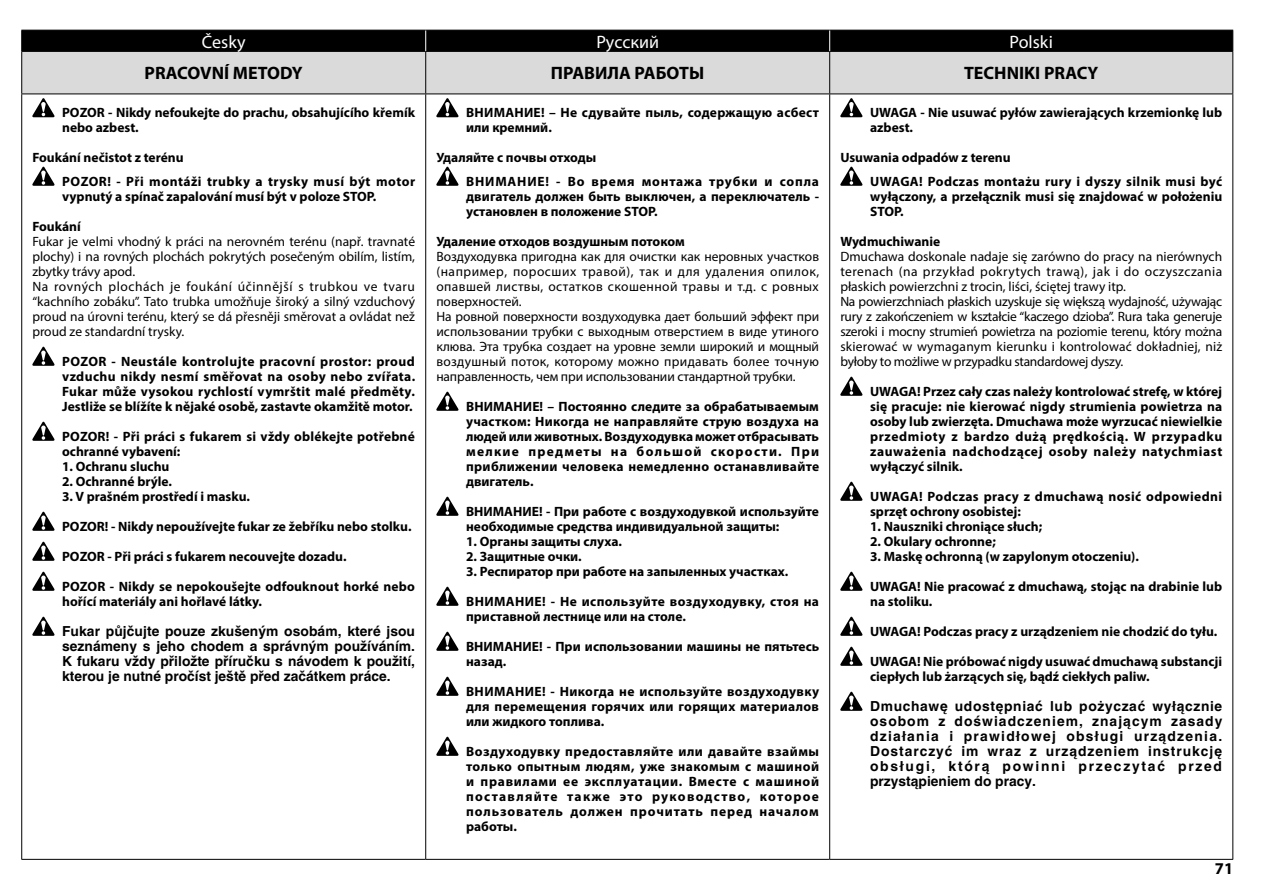
<style>
.page{position:relative;width:1263px;height:893px;background:#fff}
.page>*{position:absolute;margin:0;border:0;box-sizing:border-box;transform-origin:0 0}
.t1{font:700 18px "Myriad Pro";color:#000}
.t2{font:18px "Myriad Pro";color:#fff}
.t3{font:700 16.5px "Myriad Pro";color:#000}
.t4{font:700 13.5px/15px "Myriad Pro";color:#000}
.t5{font:13.5px/15px "Myriad Pro";color:#000}
.t6{font:700 13.5px/15px "H Central";color:#000;text-align:justify}
.t7{font:700 13.5px/23.5px "Myriad Pro";letter-spacing:.03em;color:#000}
.t8{font:700 13.5px/15px "Myriad Pro";letter-spacing:.02em;color:#000}
.t9{font:700 13.5px/23.5px "Myriad Pro";letter-spacing:.035em;color:#000}
.t10{font:700 13.5px/23.5px "Myriad Pro";letter-spacing:.055em;color:#000}
</style>
<div class="page">
<div style="left:22px;top:52px;width:1210px;height:42px;background:#dadada"></div>
<hr style="left:21px;top:51px;width:405px;height:1px;background:#000">
<hr style="left:21px;top:52px;width:1px;height:42px;background:#000">
<hr style="left:426px;top:51px;width:404px;height:1px;background:#000">
<hr style="left:425px;top:52px;width:1px;height:42px;background:#000">
<hr style="left:830px;top:51px;width:403px;height:1px;background:#000">
<hr style="left:829px;top:52px;width:1px;height:42px;background:#000">
<hr style="left:1232px;top:52px;width:1px;height:42px;background:#000">
<hr style="left:21px;top:94px;width:405px;height:1px;background:#000">
<hr style="left:21px;top:94px;width:1px;height:765px;background:#000">
<hr style="left:426px;top:94px;width:404px;height:1px;background:#000">
<hr style="left:425px;top:94px;width:1px;height:765px;background:#000">
<hr style="left:830px;top:94px;width:403px;height:1px;background:#000">
<hr style="left:829px;top:94px;width:1px;height:765px;background:#000">
<hr style="left:1232px;top:94px;width:1px;height:765px;background:#000">
<div style="left:21px;top:30px;width:1212px;height:21px;background:#000"></div>
<hr style="left:21px;top:859px;width:405px;height:1px;background:#000">
<hr style="left:426px;top:859px;width:404px;height:1px;background:#000">
<hr style="left:830px;top:859px;width:403px;height:1px;background:#000">
<svg style="left:32px;top:98px;width:22px;height:19px"></svg>
<svg style="left:32px;top:167px;width:22px;height:19px"></svg>
<svg style="left:32px;top:347px;width:22px;height:19px"></svg>
<svg style="left:32px;top:422px;width:22px;height:19px"></svg>
<svg style="left:32px;top:512px;width:22px;height:19px"></svg>
<svg style="left:32px;top:542px;width:22px;height:19px"></svg>
<svg style="left:32px;top:572px;width:22px;height:19px"></svg>
<svg style="left:32px;top:617px;width:22px;height:19px"></svg>
<svg style="left:436px;top:98px;width:22px;height:19px"></svg>
<svg style="left:436px;top:167px;width:22px;height:19px"></svg>
<svg style="left:436px;top:392px;width:22px;height:19px"></svg>
<svg style="left:436px;top:497px;width:22px;height:19px"></svg>
<svg style="left:436px;top:587px;width:22px;height:19px"></svg>
<svg style="left:436px;top:632px;width:22px;height:19px"></svg>
<svg style="left:436px;top:677px;width:22px;height:19px"></svg>
<svg style="left:436px;top:737px;width:22px;height:19px"></svg>
<svg style="left:840px;top:98px;width:22px;height:19px"></svg>
<svg style="left:840px;top:167px;width:22px;height:19px"></svg>
<svg style="left:840px;top:377px;width:22px;height:19px"></svg>
<svg style="left:840px;top:482px;width:22px;height:19px"></svg>
<svg style="left:840px;top:572px;width:22px;height:19px"></svg>
<svg style="left:840px;top:617px;width:22px;height:19px"></svg>
<svg style="left:840px;top:647px;width:22px;height:19px"></svg>
<svg style="left:840px;top:692px;width:22px;height:19px"></svg>
<h1 class="t2" style="left:202px;top:30px;width:45px">Česky</h1>
<h1 class="t2" style="left:596px;top:30px;width:64px">Pуccкий</h1>
<h1 class="t2" style="left:1009px;top:30px;width:45px">Polski</h1>
<h1 class="t1" style="left:145px;top:62px;width:160px">PRACOVNÍ METODY</h1>
<h1 class="t1" style="left:551px;top:62px;width:155px">ПРАВИЛА РАБОТЫ</h1>
<h1 class="t1" style="left:964px;top:62px;width:136px">TECHNIKI PRACY</h1>
<p class="t4" style="left:62px;top:105px;width:354px">POZOR - Nikdy nefoukejte do prachu, obsahujícího křemík nebo azbest.</p>
<p class="t9" style="left:62px;top:146px;width:355px;text-indent:-30px">Foukání nečistot z terénu<br>POZOR! - Při montáži trubky a trysky musí být motor</p>
<p class="t4" style="left:62px;top:188px;width:316px">vypnutý a spínač zapalování musí být v poloze STOP.</p>
<p class="t4" style="left:32px;top:218px;width:50px">Foukání</p>
<p class="t5" style="left:32px;top:234px;width:384px">Fukar je velmi vhodný k práci na nerovném terénu (např. travnaté plochy) i na rovných plochách pokrytých posečeným obilím, listím, zbytky trávy apod.<br>Na rovných plochách je foukání účinnější s trubkou ve tvaru “kachního zobáku”. Tato trubka umožňuje široký a silný vzduchový proud na úrovni terénu, který se dá přesněji směrovat a ovládat než proud ze standardní trysky.</p>
<p class="t4" style="left:62px;top:353px;width:355px;text-align:justify">POZOR - Neustále kontrolujte pracovní prostor: proud vzduchu nikdy nesmí směřovat na osoby nebo zvířata.<br>Fukar může vysokou rychlostí vymrštit malé předměty.<br>Jestliže se blížíte k nějaké osobě, zastavte okamžitě motor.</p>
<p class="t4" style="left:62px;top:428px;width:354px">POZOR! - Při práci s fukarem si vždy oblékejte potřebné ochranné vybavení:</p>
<p class="t4" style="left:62px;top:458px;width:109px">1. Ochranu sluchu</p>
<p class="t4" style="left:62px;top:473px;width:111px">2. Ochranné brýle.</p>
<p class="t4" style="left:62px;top:488px;width:189px">3. V prašném prostředí i masku.</p>
<p class="t4" style="left:62px;top:518px;width:351px">POZOR! - Nikdy nepoužívejte fukar ze žebříku nebo stolku.</p>
<p class="t4" style="left:62px;top:548px;width:286px">POZOR - Při práci s fukarem necouvejte dozadu.</p>
<p class="t4" style="left:62px;top:578px;width:354px">POZOR - Nikdy se nepokoušejte odfouknout horké nebo hořící materiály ani hořlavé látky.</p>
<p class="t6" style="left:62px;top:624px;width:354px">Fukar pÛjãujte pouze zku‰en˘m osobám, které jsou seznámeny s jeho chodem a správn˘m pouÏíváním.<br>K fukaru vÏdy pfiiloÏte pfiíruãku s návodem k pouÏití, kterou je nutné proãíst je‰tû pfied zaãátkem práce.</p>
<p class="t8" style="left:466px;top:105px;width:354px">ВНИМАНИЕ! – Не сдувайте пыль, содержащую асбест или кремний.</p>
<p class="t10" style="left:466px;top:146px;width:354px;text-indent:-30px">Удаляйте с почвы отходы<br>ВНИМАНИЕ! - Во время монтажа трубки и сопла</p>
<p class="t4" style="left:466px;top:188px;width:354px">двигатель должен быть выключен, а переключатель - установлен в положение STOP.</p>
<p class="t4" style="left:436px;top:233px;width:250px">Удаление отходов воздушным потоком</p>
<p class="t5" style="left:436px;top:249px;width:384px">Воздуходувка пригодна как для очистки как неровных участков (например, поросших травой), так и для удаления опилок, опавшей листвы, остатков скошенной травы и т.д. с ровных поверхностей.<br>На ровной поверхности воздуходувка дает больший эффект при использовании трубки с выходным отверстием в виде утиного клюва. Эта трубка создает на уровне земли широкий и мощный воздушный поток, которому можно придавать более точную направленность, чем при использовании стандартной трубки.</p>
<p class="t4" style="left:466px;top:398px;width:355px;text-align:justify">ВНИМАНИЕ! – Постоянно следите за обрабатываемым участком: Никогда не направляйте струю воздуха на людей или животных. Воздуходувка может отбрасывать мелкие предметы на большой скорости. При приближении человека немедленно останавливайте двигатель.</p>
<p class="t4" style="left:466px;top:503px;width:354px">ВНИМАНИЕ! - При работе с воздуходувкой используйте необходимые средства индивидуальной защиты:</p>
<p class="t4" style="left:466px;top:533px;width:157px">1. Органы защиты слуха.</p>
<p class="t4" style="left:466px;top:548px;width:117px">2. Защитные очки.</p>
<p class="t4" style="left:466px;top:563px;width:324px">3. Респиратор при работе на запыленных участках.</p>
<p class="t8" style="left:466px;top:593px;width:354px">ВНИМАНИЕ! - Не используйте воздуходувку, стоя на приставной лестнице или на столе.</p>
<p class="t4" style="left:466px;top:638px;width:355px">ВНИМАНИЕ! - При использовании машины не пятьтесь назад.</p>
<p class="t4" style="left:466px;top:683px;width:355px;text-align:justify">ВНИМАНИЕ! - Никогда не используйте воздуходувку для перемещения горячих или горящих материалов или жидкого топлива.</p>
<p class="t4" style="left:466px;top:743px;width:354px;text-align:justify">Воздуходувку предоставляйте или давайте взаймы только опытным людям, уже знакомым с машиной и правилами ее эксплуатации. Вместе с машиной поставляйте также это руководство, которое пользователь должен прочитать перед началом работы.</p>
<p class="t4" style="left:870px;top:105px;width:354px">UWAGA - Nie usuwać pyłów zawierających krzemionkę lub azbest.</p>
<p class="t7" style="left:870px;top:146px;width:354px;text-indent:-30px">Usuwania odpadów z terenu<br>UWAGA! Podczas montażu rury i dyszy silnik musi być</p>
<p class="t4" style="left:870px;top:188px;width:354px">wyłączony, a przełącznik musi się znajdować w położeniu<br>STOP.</p>
<p class="t4" style="left:840px;top:233px;width:101px">Wydmuchiwanie</p>
<p class="t5" style="left:840px;top:249px;width:383px">Dmuchawa doskonale nadaje się zarówno do pracy na nierównych terenach (na przykład pokrytych trawą), jak i do oczyszczania płaskich powierzchni z trocin, liści, ściętej trawy itp.<br>Na powierzchniach płaskich uzyskuje się większą wydajność, używając rury z zakończeniem w kształcie “kaczego dzioba”. Rura taka generuje szeroki i mocny strumień powietrza na poziomie terenu, który można skierować w wymaganym kierunku i kontrolować dokładniej, niż byłoby to możliwe w przypadku standardowej dyszy.</p>
<p class="t4" style="left:870px;top:383px;width:354px;text-align:justify">UWAGA! Przez cały czas należy kontrolować strefę, w której się pracuje: nie kierować nigdy strumienia powietrza na osoby lub zwierzęta. Dmuchawa może wyrzucać niewielkie przedmioty z bardzo dużą prędkością. W przypadku zauważenia nadchodzącej osoby należy natychmiast wyłączyć silnik.</p>
<p class="t7" style="left:870px;top:488px;width:354px;line-height:15px">UWAGA! Podczas pracy z dmuchawą nosić odpowiedni sprzęt ochrony osobistej:</p>
<p class="t4" style="left:870px;top:518px;width:174px">1. Nauszniki chroniące słuch;</p>
<p class="t4" style="left:870px;top:533px;width:127px">2. Okulary ochronne;</p>
<p class="t4" style="left:870px;top:548px;width:270px">3. Maskę ochronną (w zapylonym otoczeniu).</p>
<p class="t4" style="left:870px;top:578px;width:354px">UWAGA! Nie pracować z dmuchawą, stojąc na drabinie lub na stoliku.</p>
<p class="t4" style="left:870px;top:623px;width:349px">UWAGA! Podczas pracy z urządzeniem nie chodzić do tyłu.</p>
<p class="t4" style="left:870px;top:653px;width:354px">UWAGA! Nie próbować nigdy usuwać dmuchawą substancji ciepłych lub żarzących się, bądź ciekłych paliw.</p>
<p class="t6" style="left:870px;top:699px;width:354px">Dmuchaw´ udost´pniaç lub po˝yczaç wy∏àcznie osobom z doÊwiadczeniem, znajàcym zasady dzia∏ania i prawid∏owej obs∏ugi urzàdzenia.<br>Dostarczyç im wraz z urzàdzeniem instrukcj´ obs∏ugi, którà powinni przeczytaç przed przystàpieniem do pracy.</p>
<p class="t3" style="left:1215px;top:858px;width:20px">71</p>
</div>
